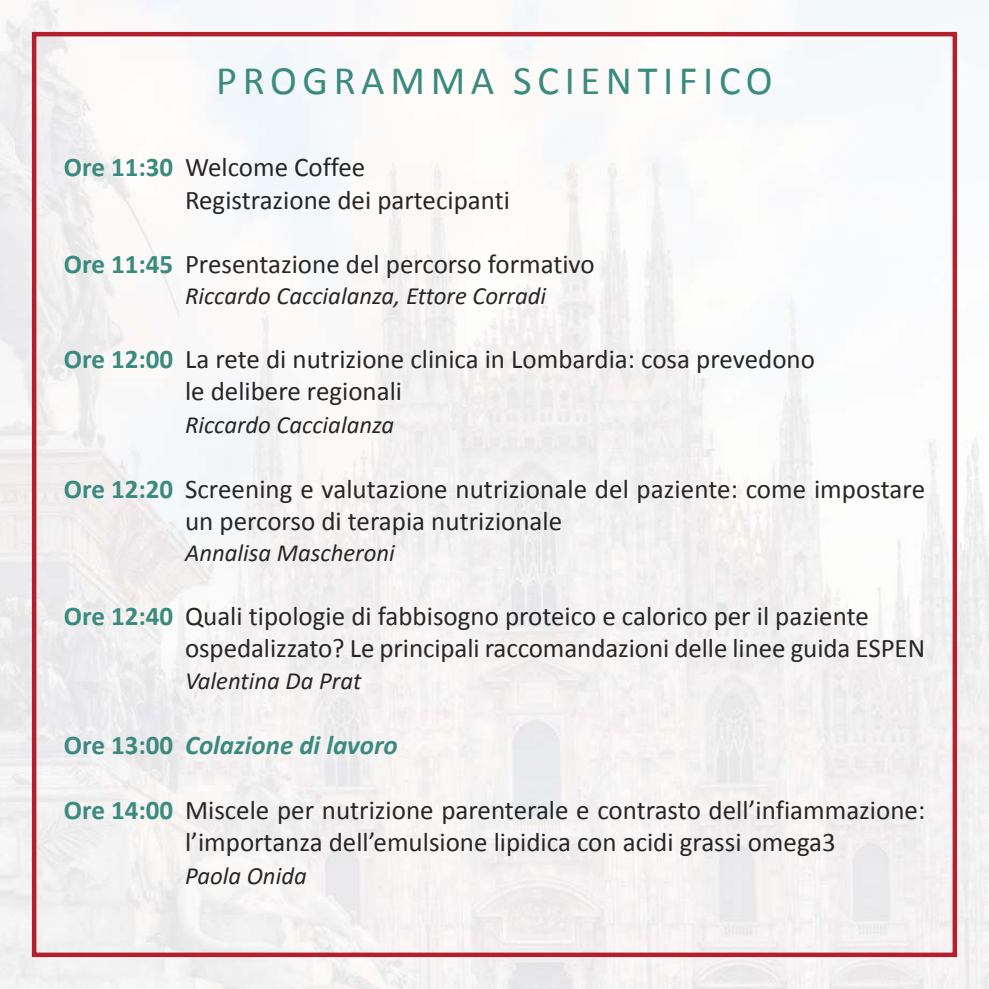
<style>
.page{position:relative;width:989px;height:989px;background:#fff}
.page>*{position:absolute;margin:0;border:0;box-sizing:border-box;transform-origin:0 0}
.t1{font:40.5px "Calibri";letter-spacing:.14em;color:#3b8a7f}
.t2{font:27px/32.4px "Calibri";color:#272627}
.t3{font:italic 700 27px "Calibri";color:#3b8a7f}
.t4{font:italic 24.75px "Calibri";color:#272627}
.s1{font-weight:700;color:#3b8a7f}
.s2{font-style:normal}
</style>
<div class="page">
<div style="left:32px;top:32px;width:925px;height:925px;border:4px solid #b1202c"></div>
<h1 class="t1" style="left:216px;top:64px;width:558px">Programma Scientifico</h1>
<p class="t2" style="left:185px;top:153px;width:326px;text-indent:-121px"><span class="s1">Ore 11:30</span> Welcome coffee registrazione dei partecipanti</p>
<p class="t2" style="left:64px;top:250px;width:532px"><span class="s1">Ore 11:45</span> Presentazione del percorso formativo</p>
<p class="t4" style="left:185px;top:285px;width:363px">Riccardo Caccialanza, Ettore Corradi</p>
<p class="t2" style="left:185px;top:345px;width:631px;text-indent:-121px"><span class="s1">Ore 12:00</span> La rete di nutrizione clinica in Lombardia: cosa prevedono le delibere regionali</p>
<p class="t4" style="left:185px;top:414px;width:211px">Riccardo Caccialanza</p>
<p class="t2" style="left:185px;top:474px;width:741px;text-indent:-121px"><span class="s1">Ore 12:20</span> Screening e valutazione nutrizionale del paziente: come impostare un percorso di terapia nutrizionale</p>
<p class="t4" style="left:185px;top:542px;width:211px">Annalisa Mascheroni</p>
<p class="t2" style="left:185px;top:601px;width:741px;text-indent:-121px"><span class="s1">Ore 12:40</span> Quali tipologie di fabbisogno proteico e calorico per il paziente ospedalizzato? Le principali raccomandazioni delle linee guida eSPen</p>
<p class="t4" style="left:185px;top:670px;width:178px">Valentina Da Prat</p>
<p class="t3" style="left:64px;top:734px;width:335px"><span class="s2">Ore 13:00</span> Colazione di lavoro</p>
<p class="t2" style="left:185px;top:796px;width:741px;text-indent:-121px"><span class="s1">Ore 14:00</span> miscele per nutrizione parenterale e contrasto dell’infiammazione: l’importanza dell’emulsione lipidica con acidi grassi omega3</p>
<p class="t4" style="left:185px;top:865px;width:123px">Paola Onida</p>
</div>
